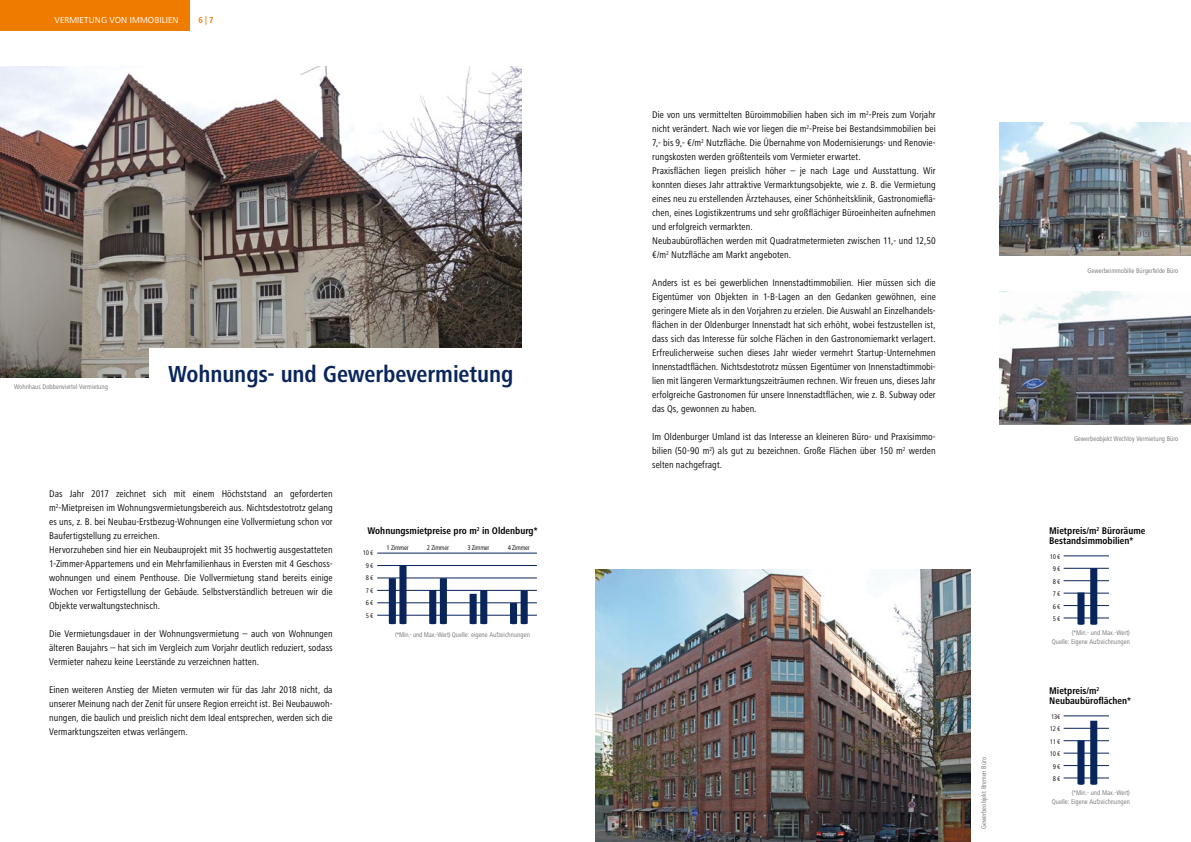
<style>
.page{position:relative;width:1191px;height:842px;background:#fff}
.page>*{position:absolute;margin:0;border:0;box-sizing:border-box;transform-origin:0 0}
.t1{font:700 condensed 24px "Frutiger Next LT";color:#09255c}
.t2{font:condensed 10px/14px "Frutiger Next LT";letter-spacing:.005em;color:#000;text-align:justify}
.t3{font:700 condensed 10px/10px "Frutiger Next LT";color:#000}
.t4{font:9px "Frutiger Next LT";letter-spacing:.01em;color:#fff}
.t5{font:700 condensed 9px "Frutiger Next LT";color:#ef7c00}
.t6{font:condensed 7px/9px "Frutiger Next LT";color:#6f6f6e;text-align:right}
.t7{font:condensed 7px/12.5px "Frutiger Next LT";letter-spacing:-.03em;color:#000;text-align:center}
</style>
<div class="page">
<img style="left:595px;top:570px;width:375px;height:272px">
<div style="left:0;top:0;width:189px;height:31px;background:#ef7c00"></div>
<img style="left:0;top:67px;width:521px;height:310px">
<div style="left:149px;top:348px;width:373px;height:65px;background:#fff"></div>
<img style="left:999px;top:123px;width:192px;height:133px">
<img style="left:999px;top:291px;width:192px;height:133px">
<hr style="left:1063px;top:618px;width:46px;height:1px;background:#09255c">
<hr style="left:1063px;top:605px;width:46px;height:1px;background:#09255c">
<hr style="left:1063px;top:593px;width:46px;height:1px;background:#09255c">
<hr style="left:1063px;top:580px;width:46px;height:1px;background:#09255c">
<hr style="left:1063px;top:568px;width:46px;height:1px;background:#09255c">
<hr style="left:1063px;top:556px;width:46px;height:1px;background:#09255c">
<svg style="left:1090px;top:568px;width:7px;height:57px"></svg>
<svg style="left:1077px;top:592px;width:7px;height:33px"></svg>
<hr style="left:1063px;top:778px;width:46px;height:1px;background:#09255c">
<hr style="left:1063px;top:765px;width:46px;height:1px;background:#09255c">
<hr style="left:1063px;top:753px;width:46px;height:1px;background:#09255c">
<hr style="left:1063px;top:740px;width:46px;height:1px;background:#09255c">
<hr style="left:1063px;top:728px;width:46px;height:1px;background:#09255c">
<hr style="left:1063px;top:716px;width:46px;height:1px;background:#09255c">
<svg style="left:1090px;top:721px;width:7px;height:64px"></svg>
<svg style="left:1077px;top:740px;width:7px;height:45px"></svg>
<hr style="left:377px;top:615px;width:160px;height:1px;background:#09255c">
<hr style="left:377px;top:603px;width:160px;height:1px;background:#09255c">
<hr style="left:377px;top:590px;width:160px;height:1px;background:#09255c">
<hr style="left:377px;top:578px;width:160px;height:1px;background:#09255c">
<hr style="left:377px;top:565px;width:160px;height:1px;background:#09255c">
<hr style="left:377px;top:553px;width:160px;height:1px;background:#09255c">
<svg style="left:429px;top:578px;width:18px;height:46px"></svg>
<svg style="left:469px;top:590px;width:18px;height:34px"></svg>
<svg style="left:510px;top:590px;width:18px;height:34px"></svg>
<svg style="left:389px;top:566px;width:17px;height:58px"></svg>
<p class="t4" style="left:54px;top:15px;width:126px">VERMI ETUNG VON IMMOBI LI EN</p>
<p class="t5" style="left:198px;top:15px;width:16px">6 | 7</p>
<p class="t6" style="left:14px;top:383px;width:95px">Wohnhaus Dobbenviertel Vermietung</p>
<h1 class="t1" style="left:168px;top:361px;width:347px">Wohnungs- und Gewerbevermietung</h1>
<p class="t2" style="left:49px;top:487px;width:285px;text-align:left">Das Jahr 2017 zeichnet sich mit einem Höchststand an geforderten m<sup>2</sup>-Mietpreisen im Wohnungsvermietungsbereich aus. Nichtsdestotrotz gelang es uns, z. B. bei Neubau-Erstbezug-Wohnungen eine Vollvermietung schon vor Baufertigstellung zu erreichen.<br>Hervorzuheben sind hier ein Neubauprojekt mit 35 hochwertig ausgestatteten 1-Zimmer-Appartemens und ein Mehrfamilienhaus in Eversten mit 4 Geschoss&shy;wohnungen und einem Penthouse. Die Vollvermietung stand bereits einige Wochen vor Fertigstellung der Gebäude. Selbstverständlich betreuen wir die Objekte verwaltungstechnisch.</p>
<p class="t2" style="left:49px;top:627px;width:285px">Die Vermietungsdauer in der Wohnungsvermietung – auch von Wohnungen älteren Baujahrs – hat sich im Vergleich zum Vorjahr deutlich reduziert, sodass Vermieter nahezu keine Leerstände zu verzeichnen hatten.</p>
<p class="t2" style="left:49px;top:683px;width:285px">Einen weiteren Anstieg der Mieten vermuten wir für das Jahr 2018 nicht, da unserer Meinung nach der Zenit für unsere Region erreicht ist. Bei Neubauwoh&shy;nungen, die baulich und preislich nicht dem Ideal entsprechen, werden sich die Vermarktungszeiten etwas verlängern.</p>
<p class="t3" style="left:367px;top:526px;width:172px">Wohnungsmietpreise pro m<sup>2</sup> in Oldenburg*</p>
<p class="t7" style="left:386px;top:541px;width:24px">1 Zimmer</p>
<p class="t7" style="left:427px;top:541px;width:24px">2 Zimmer</p>
<p class="t7" style="left:467px;top:541px;width:24px">3 Zimmer</p>
<p class="t7" style="left:508px;top:541px;width:24px">4 Zimmer</p>
<p class="t7" style="left:363px;top:547px;width:12px">10 €<br>9 €<br>8 €<br>7 €<br>6 €<br>5 €</p>
<p class="t6" style="left:395px;top:630px;width:136px">(*Min.- und Max.-Wert) Quelle: eigene Aufzeichnungen</p>
<p class="t2" style="left:652px;top:108px;width:285px;text-align:left">Die von uns vermittelten Büroimmobilien haben sich im m<sup>2</sup>-Preis zum Vorjahr nicht verändert. Nach wie vor liegen die m<sup>2</sup>-Preise bei Bestandsimmobilien bei 7,- bis 9,- €/m<sup>2</sup> Nutzfläche. Die Übernahme von Modernisierungs- und Renovie&shy;rungskosten werden größtenteils vom Vermieter erwartet.<br>Praxisflächen liegen preislich höher – je nach Lage und Ausstattung. Wir konnten dieses Jahr attraktive Vermarktungsobjekte, wie z. B. die Vermietung eines neu zu erstellenden Ärztehauses, einer Schönheitsklinik, Gastronomieflä&shy;chen, eines Logistikzentrums und sehr großflächiger Büroeinheiten aufnehmen und erfolgreich vermarkten.<br>Neubaubüroflächen werden mit Quadratmetermieten zwischen 11,- und 12,50 €/m<sup>2</sup> Nutzfläche am Markt angeboten.</p>
<p class="t2" style="left:652px;top:276px;width:285px">Anders ist es bei gewerblichen Innenstadtimmobilien. Hier müssen sich die Eigentümer von Objekten in 1-B-Lagen an den Gedanken gewöhnen, eine geringere Miete als in den Vorjahren zu erzielen. Die Auswahl an Einzelhandels&shy;flächen in der Oldenburger Innenstadt hat sich erhöht, wobei festzustellen ist, dass sich das Interesse für solche Flächen in den Gastronomiemarkt verlagert.<br>Erfreulicherweise suchen dieses Jahr wieder vermehrt Startup-Unternehmen Innenstadtflächen. Nichtsdestotrotz müssen Eigentümer von Innenstadtimmobi&shy;lien mit längeren Vermarktungszeiträumen rechnen. Wir freuen uns, dieses Jahr erfolgreiche Gastronomen für unsere Innenstadtflächen, wie z. B. Subway oder das Qs, gewonnen zu haben.</p>
<p class="t2" style="left:652px;top:430px;width:285px">Im Oldenburger Umland ist das Interesse an kleineren Büro- und Praxisimmo&shy;bilien (50-90 m<sup>2</sup>) als gut zu bezeichnen. Große Flächen über 150 m<sup>2</sup> werden selten nachgefragt.</p>
<p class="t6" style="left:979px;top:829px;width:73px;rotate:-90deg">Gewerbeobjekt Bremen Büro</p>
<p class="t6" style="left:1087px;top:266px;width:92px">Gewerbeimmobilie Bürgerfelde Büro</p>
<p class="t6" style="left:1074px;top:434px;width:106px">Gewerbeobjekt Wechloy Vermietung Büro</p>
<p class="t3" style="left:1049px;top:526px;width:98px">Mietpreis/m<sup>2</sup> Büroräume<br>Bestandsimmobilien*</p>
<p class="t7" style="left:1049px;top:550px;width:12px">10 €<br>9 €<br>8 €<br>7 €<br>6 €<br>5 €</p>
<p class="t6" style="left:1051px;top:629px;width:80px">(*Min.- und Max.-Wert)<br>Quelle: Eigene Aufzeichnungen</p>
<p class="t3" style="left:1049px;top:686px;width:83px">Mietpreis/m<sup>2<br></sup>Neubaubüroflächen*</p>
<p class="t7" style="left:1049px;top:710px;width:12px">13€<br>12 €<br>11 €<br>10 €<br>9 €<br>8 €</p>
<p class="t6" style="left:1051px;top:789px;width:80px">(*Min.- und Max.-Wert)<br>Quelle: Eigene Aufzeichnungen</p>
</div>
